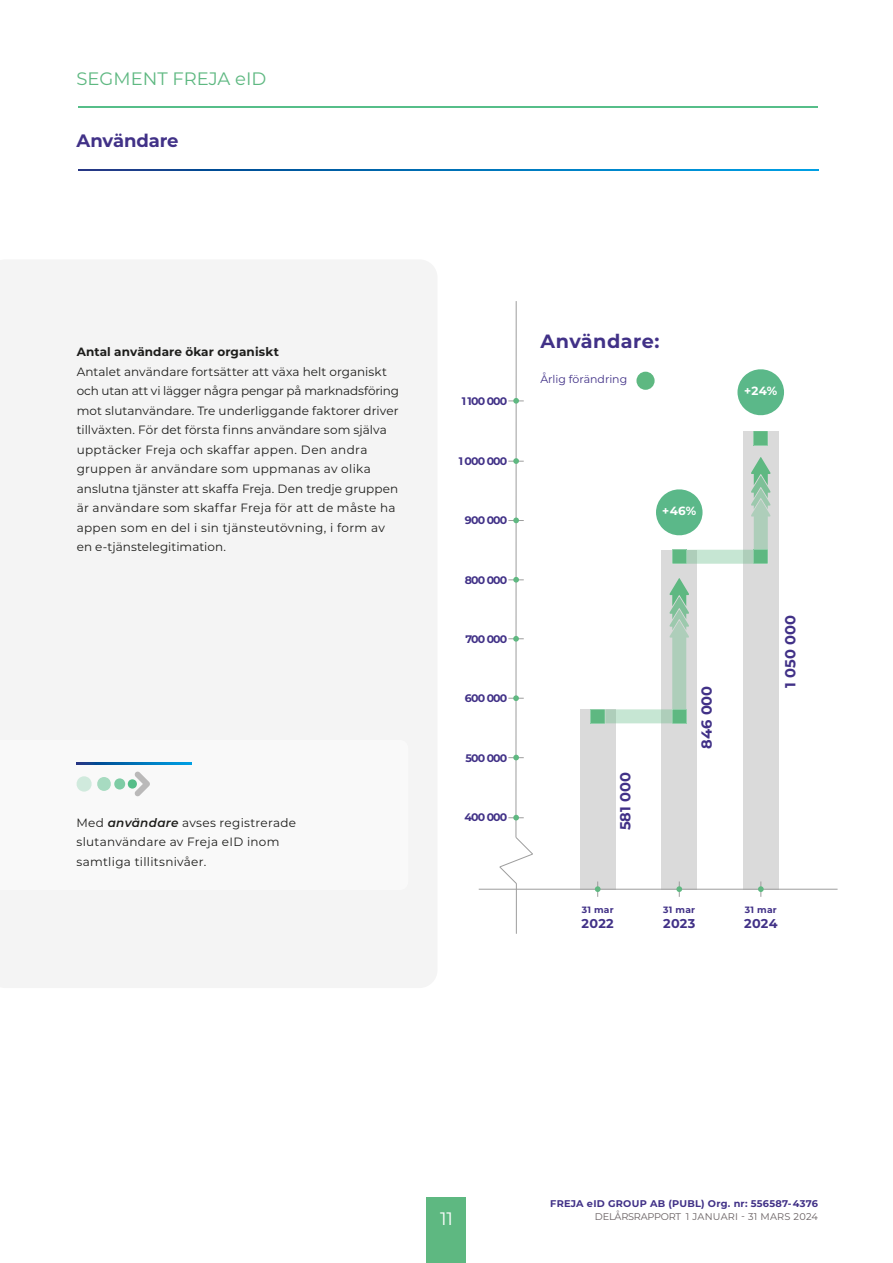
<style>
.page{position:relative;width:893px;height:1263px;background:#fff}
.page>*{position:absolute;margin:0;border:0;box-sizing:border-box;transform-origin:0 0}
.t1{font:700 19.2px "Montserrat";letter-spacing:.025em;color:#413187}
.t2{font:18px "Montserrat";color:#5eb881}
.t3{font:700 18px "Montserrat";letter-spacing:-.01em;color:#413187}
.t4{font:18px "Montserrat";color:#fff}
.t5{font:700 14.55px "Montserrat";color:#413187}
.t6{font:700 12.75px "Montserrat";letter-spacing:.025em;color:#413187}
.t7{font:12px/19.5px "Montserrat";letter-spacing:.015em;color:#1d1d1b}
.t8{font:700 12px "Montserrat";letter-spacing:.005em;color:#1d1d1b}
.t9{font:700 11.85px "Montserrat";color:#fff}
.t10{font:700 10.95px "Montserrat";letter-spacing:-.075em;color:#413187}
.t11{font:10.95px "Montserrat";color:#413187}
.t12{font:700 9.75px "Montserrat";letter-spacing:.025em;color:#413187}
.t13{font:9.75px "Montserrat";color:#675f61}
.t14{font:700 9.15px "Montserrat";letter-spacing:.025em;color:#413187}
.s1{font-weight:600;font-style:italic}
</style>
<div class="page">
<div style="left:427px;top:1197px;width:39px;height:66px;background:#5eb881"></div>
<div style="left:0;top:260px;width:437px;height:728px;background:#f4f4f4"></div>
<svg style="left:0;top:740px;width:408px;height:150px"></svg>
<div style="left:743px;top:431px;width:35px;height:458px;background:#dadada"></div>
<div style="left:580px;top:709px;width:35px;height:180px;background:#dadada"></div>
<div style="left:662px;top:550px;width:35px;height:339px;background:#dadada"></div>
<svg style="left:737px;top:369px;width:47px;height:47px"></svg>
<svg style="left:753px;top:431px;width:15px;height:14px"></svg>
<hr style="left:516px;top:301px;width:1px;height:536px;background:#9d9d9d">
<hr style="left:479px;top:889px;width:358px;height:1px;background:#9d9d9d">
<svg style="left:508px;top:398px;width:16px;height:6px"></svg>
<svg style="left:508px;top:695px;width:16px;height:6px"></svg>
<svg style="left:508px;top:815px;width:16px;height:5px"></svg>
<div style="left:636px;top:372px;width:19px;height:18px;background:#5eb881;border-radius:50%"></div>
<svg style="left:508px;top:517px;width:16px;height:6px"></svg>
<hr style="left:516px;top:883px;width:1px;height:51px;background:#9d9d9d">
<svg style="left:499px;top:837px;width:34px;height:47px"></svg>
<svg style="left:508px;top:755px;width:16px;height:5px"></svg>
<svg style="left:508px;top:636px;width:16px;height:6px"></svg>
<svg style="left:508px;top:458px;width:16px;height:6px"></svg>
<svg style="left:508px;top:577px;width:16px;height:5px"></svg>
<svg style="left:595px;top:881px;width:6px;height:16px"></svg>
<svg style="left:676px;top:881px;width:6px;height:16px"></svg>
<svg style="left:758px;top:881px;width:6px;height:16px"></svg>
<svg style="left:590px;top:578px;width:99px;height:146px"></svg>
<svg style="left:656px;top:457px;width:114px;height:107px"></svg>
<svg style="left:77px;top:763px;width:115px;height:1px"></svg>
<svg style="left:77px;top:771px;width:73px;height:25px"></svg>
<svg style="left:78px;top:169px;width:740px;height:1px"></svg>
<hr style="left:78px;top:106px;width:740px;height:1px;background:#56be89">
<p class="t2" style="left:77px;top:67px;width:191px">SEGMENT FREJA eID</p>
<p class="t3" style="left:77px;top:128px;width:104px">Användare</p>
<p class="t8" style="left:77px;top:343px;width:204px">Antal användare ökar organiskt</p>
<p class="t7" style="left:77px;top:361px;width:324px">Antalet användare fortsätter att växa helt organiskt och utan att vi lägger några pengar på marknadsföring mot slutanvändare. Tre underliggande faktorer driver tillväxten. För det första finns användare som själva upptäcker Freja och skaffar appen. Den andra gruppen är användare som uppmanas av olika anslutna tjänster att skaffa Freja. Den tredje gruppen är användare som skaffar Freja för att de måste ha appen som en del i sin tjänsteutövning, i form av</p>
<p class="t7" style="left:77px;top:537px;width:151px">en e-tjänstelegitimation.</p>
<h3 class="t7" style="left:77px;top:812px;width:221px">Med <span class="s1">användare</span> avses registrerade slutanvändare av Freja eID inom</h3>
<h3 class="t7" style="left:77px;top:851px;width:131px">samtliga tillitsnivåer.</h3>
<p class="t10" style="left:462px;top:394px;width:47px">1 100 000</p>
<p class="t10" style="left:459px;top:453px;width:50px">1 000 000</p>
<p class="t10" style="left:465px;top:512px;width:44px">900 000</p>
<p class="t10" style="left:465px;top:572px;width:44px">800 000</p>
<p class="t10" style="left:465px;top:631px;width:43px">700 000</p>
<p class="t10" style="left:465px;top:691px;width:44px">600 000</p>
<p class="t10" style="left:465px;top:750px;width:43px">500 000</p>
<p class="t10" style="left:464px;top:809px;width:44px">400 000</p>
<p class="t1" style="left:541px;top:327px;width:120px">Användare:</p>
<p class="t11" style="left:540px;top:372px;width:88px">Årlig förändring</p>
<p class="t9" style="left:744px;top:383px;width:34px">+24%</p>
<p class="t9" style="left:662px;top:503px;width:36px">+46%</p>
<p class="t5" style="left:615px;top:830px;width:60px;rotate:-90deg">581 000</p>
<p class="t14" style="left:582px;top:903px;width:33px">31 mar</p>
<p class="t6" style="left:582px;top:915px;width:34px">2022</p>
<p class="t5" style="left:696px;top:749px;width:64px;rotate:-90deg">846 000</p>
<p class="t5" style="left:780px;top:688px;width:74px;rotate:-90deg">1 050 000</p>
<p class="t14" style="left:663px;top:903px;width:33px">31 mar</p>
<p class="t6" style="left:663px;top:915px;width:34px">2023</p>
<p class="t14" style="left:745px;top:903px;width:33px">31 mar</p>
<p class="t6" style="left:744px;top:915px;width:35px">2024</p>
<h2 class="t4" style="left:440px;top:1206px;width:14px">11</h2>
<p class="t12" style="left:550px;top:1196px;width:269px">FREJA eID GROUP AB (PUBL) Org. nr: 556587-4376</p>
<p class="t13" style="left:595px;top:1210px;width:225px">DELÅRSRAPPORT 1 JANUARI - 31 MARS 2024</p>
</div>
